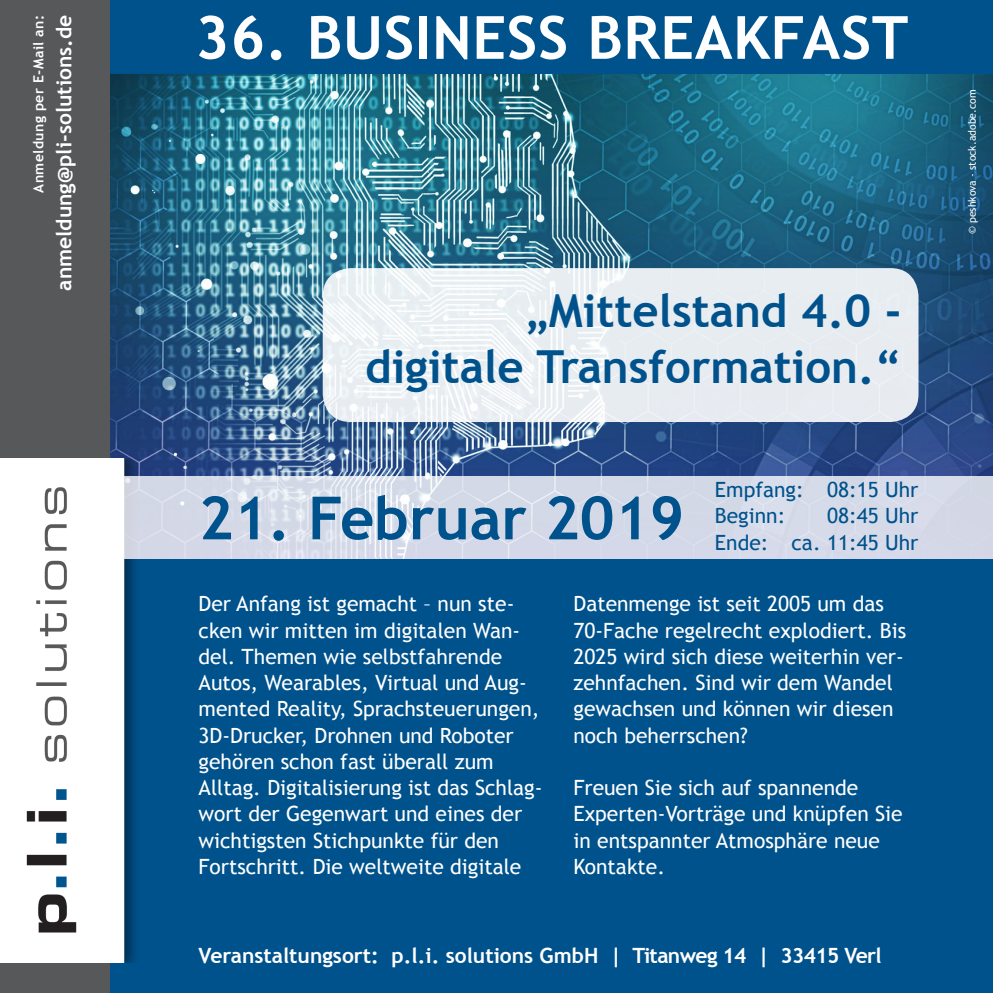
<style>
.page{position:relative;width:993px;height:993px;background:#fff}
.page>*{position:absolute;margin:0;border:0;box-sizing:border-box;transform-origin:0 0}
.t1{font:700 59.5px "Trebuchet MS";letter-spacing:.01em;color:#fff}
.t2{font:700 59.5px "Trebuchet MS";color:#00528c}
.t3{font:700 45.5px/56px "Trebuchet MS";color:#00528c;text-align:right}
.t4{font:21px/26.2px "Trebuchet MS";color:#fff}
.t5{font:700 21px "Trebuchet MS";color:#fff}
.t6{font:21px "Trebuchet MS";color:#00528c}
.t7{font:700 14px "Trebuchet MS";letter-spacing:.03em;color:#fff}
.t8{font:10.5px "Trebuchet MS";color:#fff}
</style>
<div class="page">
<div style="left:99px;top:0;width:893px;height:992px;background:#00528c"></div>
<img style="left:109px;top:74px;width:883px;height:402px">
<div style="left:0;top:0;width:109px;height:992px;background:#57585a"></div>
<img style="left:0;top:458px;width:145px;height:504px">
<svg style="left:322px;top:268px;width:596px;height:154px;background:#eaeef2"></svg>
<svg style="left:109px;top:476px;width:883px;height:82px;background:#d6dbe9"></svg>
<p class="t7" style="left:30px;top:193px;width:179px;rotate:-90deg">Anmeldung per E-Mail an:</p>
<p class="t5" style="left:51px;top:290px;width:277px;rotate:-90deg">anmeldung@pli-solutions.de</p>
<p class="t1" style="left:195px;top:0;width:714px">36. BUSINESS BREAKFAST</p>
<p class="t3" style="left:365px;top:283px;width:537px">„Mittelstand 4.0 - digitale Transformation.“</p>
<p class="t2" style="left:198px;top:481px;width:487px">21. Februar 2019</p>
<p class="t6" style="left:714px;top:477px;width:205px">Empfang: 08:15 Uhr</p>
<p class="t6" style="left:714px;top:503px;width:72px">Beginn:</p>
<p class="t6" style="left:826px;top:503px;width:93px">08:45 Uhr</p>
<p class="t6" style="left:714px;top:529px;width:205px">Ende: ca. 11:45 Uhr</p>
<p class="t4" style="left:198px;top:590px;width:345px">Der Anfang ist gemacht – nun ste&shy;cken wir mitten im digitalen Wan&shy;del. Themen wie selbstfahrende Autos, Wearables, Virtual und Aug&shy;mented Reality, Sprachsteuerungen, 3D-Drucker, Drohnen und Roboter gehören schon fast überall zum Alltag. Digitalisierung ist das Schlag&shy;wort der Gegenwart und eines der wichtigsten Stichpunkte für den Fortschritt. Die weltweite digitale</p>
<p class="t4" style="left:573px;top:590px;width:334px">Datenmenge ist seit 2005 um das<br>70-Fache regelrecht explodiert. Bis<br>2025 wird sich diese weiterhin ver&shy;zehnfachen. Sind wir dem Wandel gewachsen und können wir diesen noch beherrschen?</p>
<p class="t4" style="left:573px;top:774px;width:330px">Freuen Sie sich auf spannende<br>Experten-Vorträge und knüpfen Sie in entspannter Atmosphäre neue<br>Kontakte.</p>
<p class="t5" style="left:198px;top:941px;width:684px">Veranstaltungsort: p.l.i. solutions GmbH | Titanweg 14 | 33415 Verl</p>
<p class="t8" style="left:965px;top:234px;width:146px;rotate:-90deg">© peshkova - stock.adobe.com</p>
</div>
